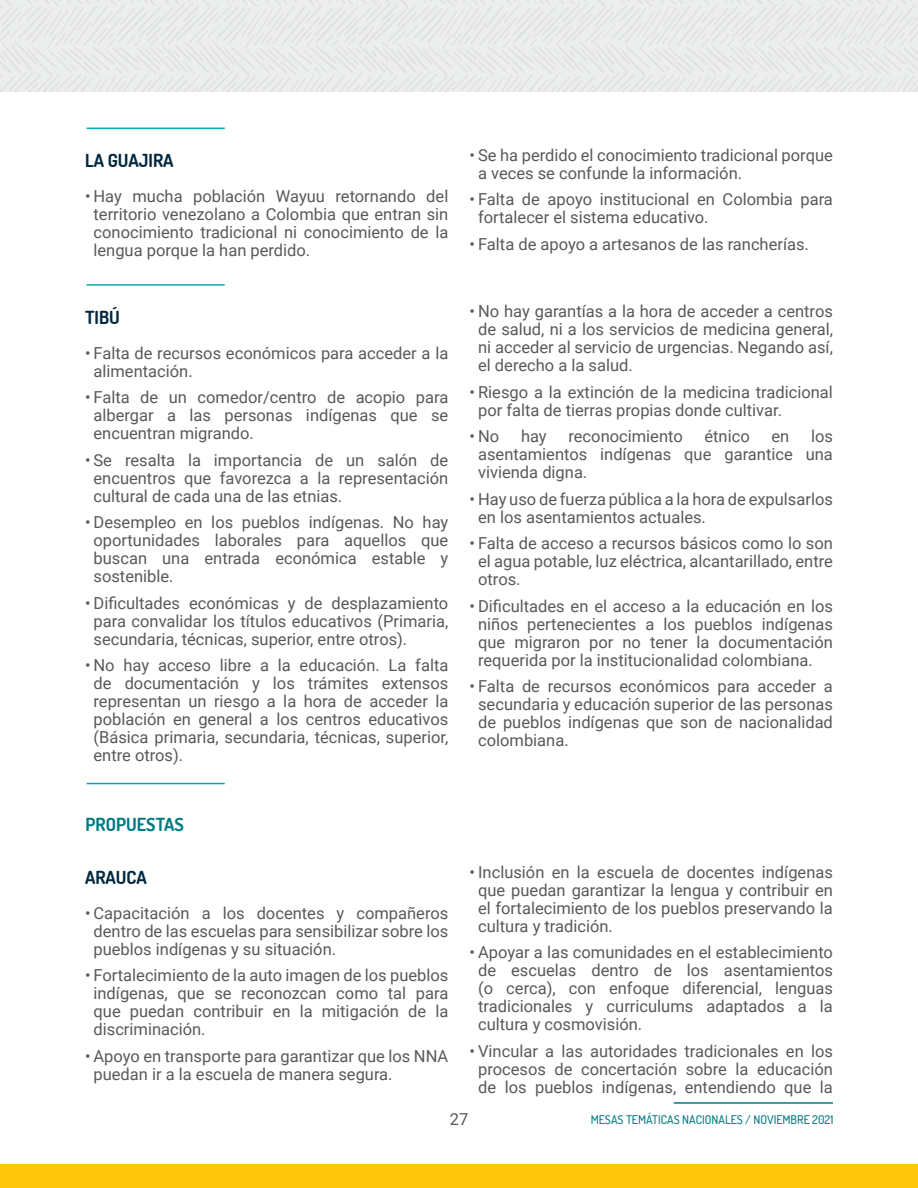
<style>
.page{position:relative;width:918px;height:1188px;background:#fff}
.page>*{position:absolute;margin:0;border:0;box-sizing:border-box;transform-origin:0 0}
.t1{font:700 18px "Dosis";color:#02283f}
.t2{font:700 18px "Dosis";color:#007b83}
.t3{font:16.5px/18px "Roboto";color:#58595b;text-align:justify}
.t4{font:500 12px "Dosis";color:#007b83}
</style>
<div class="page">
<div style="left:0;top:0;width:918px;height:92px;background:#eceded"></div>
<hr style="left:674px;top:1102px;width:159px;height:2px;background:#007b83">
<div style="left:0;top:1165px;width:918px;height:23px;background:#ffc709"></div>
<hr style="left:87px;top:128px;width:138px;height:1px;background:#00aaad">
<hr style="left:87px;top:284px;width:138px;height:2px;background:#00aaad">
<hr style="left:87px;top:783px;width:138px;height:1px;background:#00aaad">
<p class="t1" style="left:85px;top:149px;width:90px">LA GUAJIRA</p>
<p class="t3" style="left:94px;top:187px;width:356px;text-indent:-8px">• Hay mucha población Wayuu retornando del territorio venezolano a Colombia que entran sin conocimiento tradicional ni conocimiento de la lengua porque la han perdido.</p>
<p class="t1" style="left:85px;top:305px;width:36px">TIBÚ</p>
<p class="t3" style="left:94px;top:343px;width:356px;text-indent:-8px">• Falta de recursos económicos para acceder a la alimentación.</p>
<p class="t3" style="left:94px;top:388px;width:356px;text-indent:-8px">• Falta de un comedor/centro de acopio para albergar a las personas indígenas que se encuentran migrando.</p>
<p class="t3" style="left:94px;top:450px;width:356px;text-indent:-8px">• Se resalta la importancia de un salón de encuentros que favorezca a la representación cultural de cada una de las etnias.</p>
<p class="t3" style="left:94px;top:513px;width:356px;text-indent:-8px">• Desempleo en los pueblos indígenas. No hay oportunidades laborales para aquellos que buscan una entrada económica estable y sostenible.</p>
<p class="t3" style="left:94px;top:593px;width:356px;text-indent:-8px">• Dificultades económicas y de desplazamiento para convalidar los títulos educativos (Primaria, secundaria, técnicas, superior, entre otros).</p>
<p class="t3" style="left:94px;top:656px;width:356px;text-indent:-8px">• No hay acceso libre a la educación. La falta de documentación y los trámites extensos representan un riesgo a la hora de acceder la población en general a los centros educativos (Básica primaria, secundaria, técnicas, superior, entre otros).</p>
<p class="t2" style="left:85px;top:813px;width:100px">PROPUESTAS</p>
<p class="t1" style="left:85px;top:866px;width:63px">ARAUCA</p>
<p class="t3" style="left:94px;top:904px;width:356px;text-indent:-8px">• Capacitación a los docentes y compañeros dentro de las escuelas para sensibilizar sobre los pueblos indígenas y su situación.</p>
<p class="t3" style="left:94px;top:966px;width:356px;text-indent:-8px">• Fortalecimiento de la auto imagen de los pueblos indígenas, que se reconozcan como tal para que puedan contribuir en la mitigación de la discriminación.</p>
<p class="t3" style="left:94px;top:1047px;width:356px;text-indent:-8px">• Apoyo en transporte para garantizar que los NNA puedan ir a la escuela de manera segura.</p>
<p class="t3" style="left:478px;top:145px;width:356px;text-indent:-8px">• Se ha perdido el conocimiento tradicional porque a veces se confunde la información.</p>
<p class="t3" style="left:478px;top:190px;width:356px;text-indent:-8px">• Falta de apoyo institucional en Colombia para fortalecer el sistema educativo.</p>
<p class="t3" style="left:470px;top:234px;width:341px">• Falta de apoyo a artesanos de las rancherías.</p>
<p class="t3" style="left:478px;top:302px;width:356px;text-indent:-8px">• No hay garantías a la hora de acceder a centros de salud, ni a los servicios de medicina general, ni acceder al servicio de urgencias. Negando así, el derecho a la salud.</p>
<p class="t3" style="left:478px;top:383px;width:356px;text-indent:-8px">• Riesgo a la extinción de la medicina tradicional por falta de tierras propias donde cultivar.</p>
<p class="t3" style="left:470px;top:427px;width:31px">•No</p>
<p class="t3" style="left:521px;top:427px;width:27px">hay</p>
<p class="t3" style="left:568px;top:427px;width:116px">reconocimiento</p>
<p class="t3" style="left:704px;top:427px;width:47px">étnico</p>
<p class="t3" style="left:771px;top:427px;width:19px">en</p>
<p class="t3" style="left:478px;top:427px;width:356px;text-indent:333px">los asentamientos indígenas que garantice una vivienda digna.</p>
<p class="t3" style="left:478px;top:490px;width:356px;text-indent:-8px">• Hay uso de fuerza pública a la hora de expulsarlos en los asentamientos actuales.</p>
<p class="t3" style="left:478px;top:534px;width:356px;text-indent:-8px">• Falta de acceso a recursos básicos como lo son el agua potable, luz eléctrica, alcantarillado, entre otros.</p>
<p class="t3" style="left:478px;top:597px;width:356px;text-indent:-8px">• Dificultades en el acceso a la educación en los niños pertenecientes a los pueblos indígenas que migraron por no tener la documentación requerida por la institucionalidad colombiana.</p>
<p class="t3" style="left:478px;top:677px;width:356px;text-indent:-8px">• Falta de recursos económicos para acceder a secundaria y educación superior de las personas de pueblos indígenas que son de nacionalidad colombiana.</p>
<p class="t3" style="left:478px;top:862px;width:356px;text-indent:-8px">• Inclusión en la escuela de docentes indígenas que puedan garantizar la lengua y contribuir en el fortalecimiento de los pueblos preservando la cultura y tradición.</p>
<p class="t3" style="left:478px;top:943px;width:356px;text-indent:-8px">• Apoyar a las comunidades en el establecimiento de escuelas dentro de los asentamientos (o cerca), con enfoque diferencial, lenguas tradicionales y curriculums adaptados a la cultura y cosmovisión.</p>
<p class="t3" style="left:470px;top:1041px;width:365px;text-align:center">• Vincular a las autoridades tradicionales en los procesos de concertación sobre la educación de los pueblos indígenas, entendiendo que la</p>
<p class="t3" style="left:450px;top:1109px;width:20px">27</p>
<p class="t4" style="left:591px;top:1112px;width:244px">MESAS TEMÁTICAS NACIONALES / NOVIEMBRE 2021</p>
</div>
